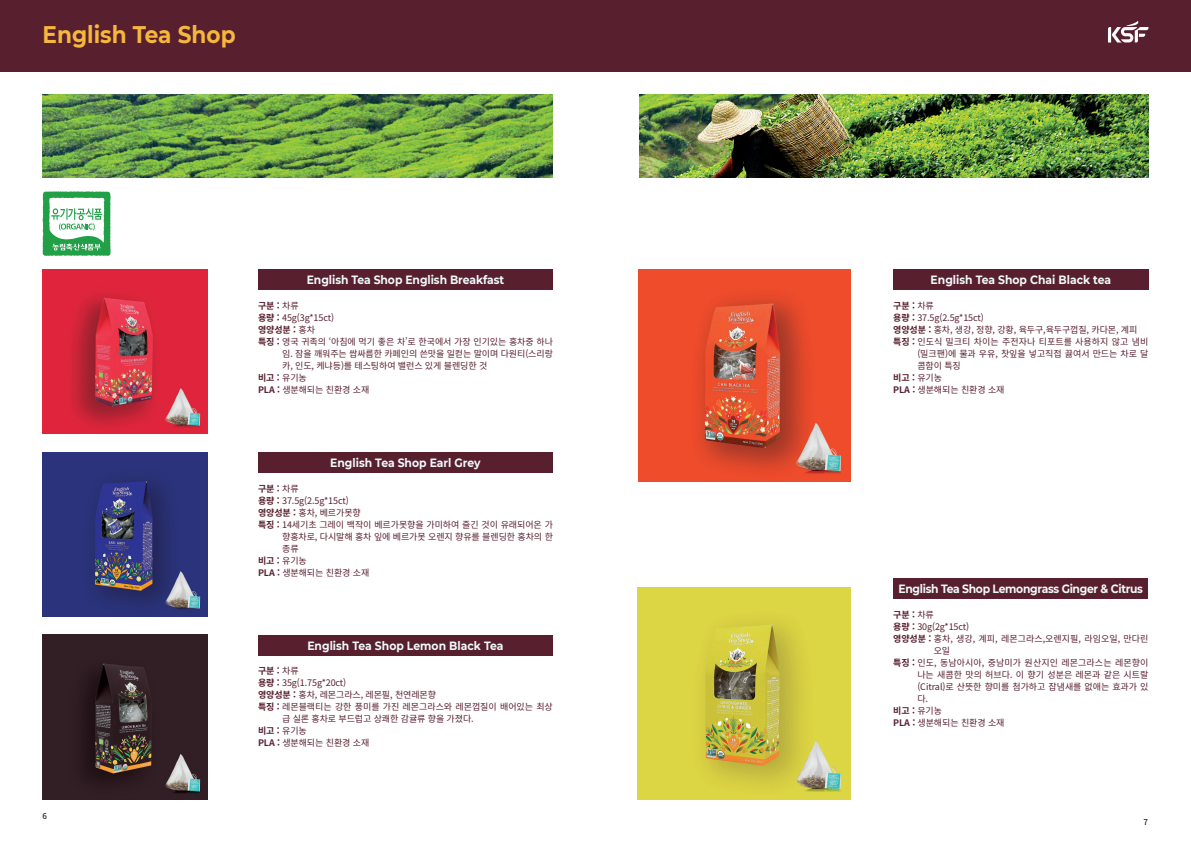
<style>
.page{position:relative;width:1191px;height:842px;background:#fff}
.page>*{position:absolute;margin:0;border:0;box-sizing:border-box;transform-origin:0 0}
.제목{font:700 24px "Montserrat";color:#f6b73d;scale:.9 1}
.제목-2{font:700 12px "Montserrat";letter-spacing:-.005em;color:#f0f9f9;scale:.9 1}
.제목-3{font:700 12px "Montserrat";letter-spacing:-.03em;color:#f0f9f9;scale:.9 1}
.제품군_본문{font:9px/12px "Noto Sans CJ Kkr";letter-spacing:-.01em;color:#581f2e;text-align:justify}
.제품군_본문-2{font:700 9px "Noto Sans CJ Kkr";letter-spacing:-.01em;color:#581f2e}
.t1{font:500 8px "Noto Sans CJ Kkr";color:#231f20}
.s1{font-weight:400}
.s2{font-weight:700}
</style>
<div class="page">
<div style="left:0;top:0;width:1191px;height:71px;background:#581f2e"></div>
<svg style="left:1108px;top:21px;width:40px;height:22px"></svg>
<img style="left:638px;top:269px;width:212px;height:212px">
<img style="left:638px;top:587px;width:212px;height:212px">
<div style="left:893px;top:578px;width:255px;height:21px;background:#581f2e"></div>
<div style="left:893px;top:269px;width:255px;height:21px;background:#581f2e"></div>
<img style="left:42px;top:635px;width:165px;height:164px">
<div style="left:258px;top:635px;width:295px;height:21px;background:#581f2e"></div>
<img style="left:42px;top:452px;width:165px;height:164px">
<div style="left:258px;top:452px;width:295px;height:21px;background:#581f2e"></div>
<img style="left:42px;top:269px;width:165px;height:165px">
<div style="left:258px;top:269px;width:295px;height:21px;background:#581f2e"></div>
<svg style="left:43px;top:191px;width:68px;height:65px"></svg>
<img style="left:43px;top:95px;width:1105px;height:82px">
<div style="left:553px;top:85px;width:85px;height:102px;background:#fff"></div>
<p class="제목" style="left:43px;top:17px;width:216px">English Tea Shop</p>
<p class="t1" style="left:43px;top:812px;width:6px">6</p>
<p class="제목-2" style="left:307px;top:271px;width:221px">English Tea Shop English Breakfast</p>
<p class="제품군_본문-2" style="left:258px;top:300px;width:42px">구분 : <span class="s1">차류</span></p>
<p class="제품군_본문" style="left:258px;top:311px;width:78px"><span class="s2">용량 :</span> 45g(3g*15ct)</p>
<p class="제품군_본문-2" style="left:258px;top:324px;width:58px">영양성분 : <span class="s1">홍차</span></p>
<p class="제품군_본문" style="left:282px;top:335px;width:272px;text-indent:-24px"><span class="s2">특징 :</span> 영국 귀족의 ‘아침에 먹기 좋은 차’로 한국에서 가장 인기있는 홍차중 하나 임. 잠을 깨워주는 쌉싸름한 카페인의 쓴맛을 일컫는 말이며 다원티(스리랑 카, 인도, 케냐등)를 테스팅하여 밸런스 있게 블렌딩한 것</p>
<p class="제품군_본문-2" style="left:258px;top:372px;width:50px">비고 : <span class="s1">유기농</span></p>
<p class="제품군_본문" style="left:258px;top:383px;width:113px"><span class="s2">PLA :</span> 생분해되는 친환경 소재</p>
<p class="제목-2" style="left:330px;top:454px;width:169px">English Tea Shop Earl Grey</p>
<p class="제품군_본문-2" style="left:258px;top:483px;width:42px">구분 : <span class="s1">차류</span></p>
<p class="제품군_본문" style="left:258px;top:495px;width:92px"><span class="s2">용량 :</span> 37.5g(2.5g*15ct)</p>
<p class="제품군_본문" style="left:258px;top:507px;width:104px"><span class="s2">영양성분 :</span> 홍차, 베르가못향</p>
<p class="제품군_본문" style="left:282px;top:519px;width:272px;text-indent:-24px"><span class="s2">특징 :</span> 14세기초 그레이 백작이 베르가못향을 가미하여 즐긴 것이 유래되어온 가 향홍차로, 다시말해 홍차 잎에 베르가못 오렌지 향유를 블렌딩한 홍차의 한 종류</p>
<p class="제품군_본문-2" style="left:258px;top:555px;width:50px">비고 : <span class="s1">유기농</span></p>
<p class="제품군_본문" style="left:258px;top:567px;width:113px"><span class="s2">PLA :</span> 생분해되는 친환경 소재</p>
<p class="제목-2" style="left:307px;top:637px;width:219px">English Tea Shop Lemon Black Tea</p>
<p class="제품군_본문-2" style="left:258px;top:666px;width:42px">구분 : <span class="s1">차류</span></p>
<p class="제품군_본문" style="left:258px;top:677px;width:90px"><span class="s2">용량 :</span> 35g(1.75g*20ct)</p>
<p class="제품군_본문" style="left:258px;top:689px;width:179px"><span class="s2">영양성분 :</span> 홍차, 레몬그라스, 레몬필, 천연레몬향</p>
<p class="제품군_본문" style="left:282px;top:701px;width:272px;text-indent:-24px"><span class="s2">특징 :</span> 레몬블랙티는 강한 풍미를 가진 레몬그라스와 레몬껍질이 배어있는 최상 급 실론 홍차로 부드럽고 상쾌한 감귤류 향을 가졌다.</p>
<p class="제품군_본문-2" style="left:258px;top:726px;width:50px">비고 : <span class="s1">유기농</span></p>
<p class="제품군_본문" style="left:258px;top:737px;width:113px"><span class="s2">PLA :</span> 생분해되는 친환경 소재</p>
<p class="제목-2" style="left:930px;top:271px;width:202px">English Tea Shop Chai Black tea</p>
<p class="제품군_본문-2" style="left:893px;top:300px;width:42px">구분 : <span class="s1">차류</span></p>
<p class="제품군_본문" style="left:893px;top:312px;width:92px"><span class="s2">용량 :</span> 37.5g(2.5g*15ct)</p>
<p class="제품군_본문" style="left:893px;top:324px;width:246px"><span class="s2">영양성분 :</span> 홍차, 생강, 정향, 강황, 육두구,육두구껍질, 카다몬, 계피</p>
<p class="제품군_본문" style="left:917px;top:336px;width:232px;text-indent:-24px"><span class="s2">특징 :</span> 인도식 밀크티 차이는 주전자나 티포트를 사용하지 않고 냄비 (밀크팬)에 물과 우유, 찻잎을 넣고직접 끓여서 만드는 차로 달 콤함이 특징</p>
<p class="제품군_본문-2" style="left:893px;top:372px;width:50px">비고 : <span class="s1">유기농</span></p>
<p class="제품군_본문" style="left:893px;top:384px;width:113px"><span class="s2">PLA :</span> 생분해되는 친환경 소재</p>
<p class="제목-3" style="left:898px;top:580px;width:273px">English Tea Shop Lemongrass Ginger &amp; Citrus</p>
<p class="제품군_본문-2" style="left:893px;top:610px;width:42px">구분 : <span class="s1">차류</span></p>
<p class="제품군_본문" style="left:893px;top:621px;width:78px"><span class="s2">용량 :</span> 30g(2g*15ct)</p>
<p class="제품군_본문" style="left:933px;top:633px;width:216px;text-indent:-40px"><span class="s2">영양성분 :</span> 홍차, 생강, 계피, 레몬그라스,오렌지필, 라임오일, 만다린 오일</p>
<p class="제품군_본문" style="left:917px;top:657px;width:233px;text-indent:-24px"><span class="s2">특징 :</span> 인도, 동남아시아, 중남미가 원산지인 레몬그라스는 레몬향이 나는 새콤한 맛의 허브다. 이 향기 성분은 레몬과 같은 시트랄 (Citral)로 산뜻한 향미를 첨가하고 잡냄새를 없애는 효과가 있 다.</p>
<p class="제품군_본문-2" style="left:893px;top:706px;width:50px">비고 : <span class="s1">유기농</span></p>
<p class="제품군_본문" style="left:893px;top:717px;width:113px"><span class="s2">PLA :</span> 생분해되는 친환경 소재</p>
<p class="t1" style="left:1143px;top:818px;width:6px">7</p>
</div>
